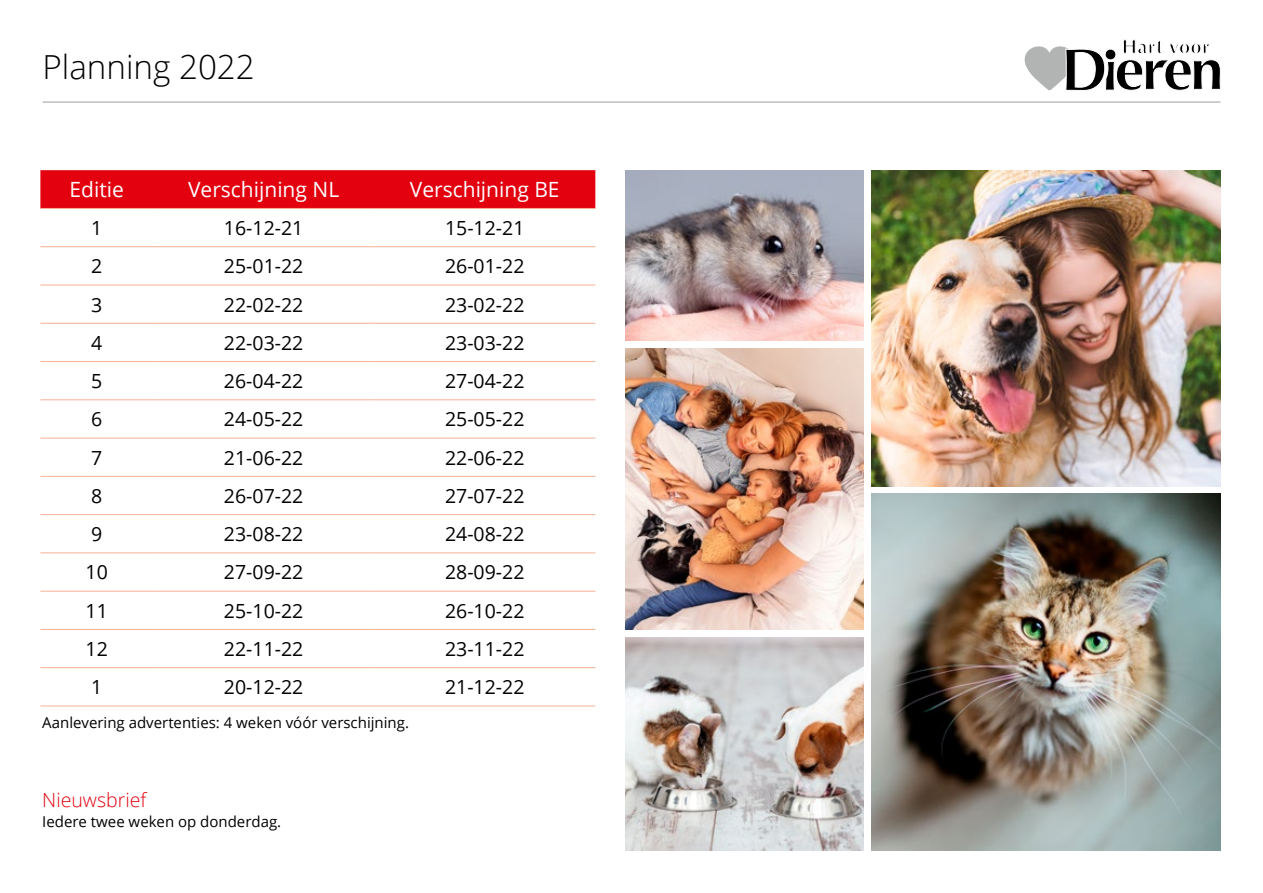
<style>
.page{position:relative;width:1263px;height:893px;background:#fff}
.page>*{position:absolute;margin:0;border:0;box-sizing:border-box;transform-origin:0 0}
.t1{font:300 33.15px "Open Sans";color:#000}
.t2{font:21px "Open Sans";color:#fff}
.t3{font:19.5px "Open Sans";color:#000}
.t4{font:300 19.5px "Open Sans";color:#e3000f}
.t5{font:15px "Open Sans";color:#000}
</style>
<div class="page">
<hr style="left:43px;top:102px;width:1177px;height:1px;background:#9c9d9d">
<div style="left:40px;top:170px;width:555px;height:38px;background:#e3000f"></div>
<hr style="left:153px;top:208px;width:221px;height:1px;background:#f6af94">
<hr style="left:374px;top:208px;width:221px;height:1px;background:#f6af94">
<hr style="left:40px;top:246px;width:113px;height:1px;background:#f6af94">
<hr style="left:153px;top:246px;width:221px;height:1px;background:#f6af94">
<hr style="left:374px;top:246px;width:221px;height:1px;background:#f6af94">
<hr style="left:40px;top:285px;width:113px;height:1px;background:#f6af94">
<hr style="left:153px;top:285px;width:221px;height:1px;background:#f6af94">
<hr style="left:374px;top:285px;width:221px;height:1px;background:#f6af94">
<hr style="left:40px;top:323px;width:113px;height:1px;background:#f6af94">
<hr style="left:153px;top:323px;width:221px;height:1px;background:#f6af94">
<hr style="left:374px;top:323px;width:221px;height:1px;background:#f6af94">
<hr style="left:40px;top:361px;width:113px;height:1px;background:#f6af94">
<hr style="left:153px;top:361px;width:221px;height:1px;background:#f6af94">
<hr style="left:374px;top:361px;width:221px;height:1px;background:#f6af94">
<hr style="left:40px;top:399px;width:113px;height:1px;background:#f6af94">
<hr style="left:153px;top:399px;width:221px;height:1px;background:#f6af94">
<hr style="left:374px;top:399px;width:221px;height:1px;background:#f6af94">
<hr style="left:40px;top:438px;width:113px;height:1px;background:#f6af94">
<hr style="left:153px;top:438px;width:221px;height:1px;background:#f6af94">
<hr style="left:374px;top:438px;width:221px;height:1px;background:#f6af94">
<hr style="left:40px;top:476px;width:113px;height:1px;background:#f6af94">
<hr style="left:153px;top:476px;width:221px;height:1px;background:#f6af94">
<hr style="left:374px;top:476px;width:221px;height:1px;background:#f6af94">
<hr style="left:40px;top:514px;width:113px;height:1px;background:#f6af94">
<hr style="left:153px;top:514px;width:221px;height:1px;background:#f6af94">
<hr style="left:374px;top:514px;width:221px;height:1px;background:#f6af94">
<hr style="left:40px;top:552px;width:113px;height:1px;background:#f6af94">
<hr style="left:153px;top:552px;width:221px;height:1px;background:#f6af94">
<hr style="left:374px;top:552px;width:221px;height:1px;background:#f6af94">
<hr style="left:40px;top:591px;width:113px;height:1px;background:#f6af94">
<hr style="left:153px;top:591px;width:221px;height:1px;background:#f6af94">
<hr style="left:374px;top:591px;width:221px;height:1px;background:#f6af94">
<hr style="left:40px;top:629px;width:113px;height:1px;background:#f6af94">
<hr style="left:153px;top:629px;width:221px;height:1px;background:#f6af94">
<hr style="left:374px;top:629px;width:221px;height:1px;background:#f6af94">
<hr style="left:40px;top:667px;width:113px;height:1px;background:#f6af94">
<hr style="left:153px;top:667px;width:221px;height:1px;background:#f6af94">
<hr style="left:374px;top:667px;width:221px;height:1px;background:#f6af94">
<hr style="left:153px;top:706px;width:221px;height:1px;background:#f6af94">
<hr style="left:374px;top:706px;width:221px;height:1px;background:#f6af94">
<hr style="left:40px;top:208px;width:113px;height:1px;background:#f6af94">
<hr style="left:40px;top:706px;width:113px;height:1px;background:#f6af94">
<img style="left:872px;top:170px;width:348px;height:316px">
<img style="left:625px;top:170px;width:238px;height:170px">
<img style="left:872px;top:493px;width:348px;height:357px">
<img style="left:625px;top:349px;width:238px;height:280px">
<img style="left:625px;top:638px;width:238px;height:212px">
<svg style="left:1025px;top:40px;width:195px;height:51px"></svg>
<h1 class="t1" style="left:43px;top:45px;width:214px">Planning 2022</h1>
<h1 class="t1" style="left:43px;top:45px;width:226px">Facts &amp; Figures</h1>
<p class="t2" style="left:70px;top:175px;width:56px">Editie</p>
<p class="t2" style="left:188px;top:175px;width:153px">Verschijning NL</p>
<p class="t2" style="left:410px;top:175px;width:151px">Verschijning BE</p>
<p class="t3" style="left:91px;top:215px;width:13px">1</p>
<p class="t3" style="left:224px;top:215px;width:81px">16-12-21</p>
<p class="t3" style="left:445px;top:215px;width:81px">15-12-21</p>
<p class="t3" style="left:91px;top:253px;width:13px">2</p>
<p class="t3" style="left:224px;top:253px;width:81px">25-01-22</p>
<p class="t3" style="left:445px;top:253px;width:81px">26-01-22</p>
<p class="t3" style="left:91px;top:291px;width:13px">3</p>
<p class="t3" style="left:224px;top:291px;width:81px">22-02-22</p>
<p class="t3" style="left:445px;top:291px;width:81px">23-02-22</p>
<p class="t3" style="left:91px;top:329px;width:13px">4</p>
<p class="t3" style="left:224px;top:329px;width:81px">22-03-22</p>
<p class="t3" style="left:445px;top:329px;width:81px">23-03-22</p>
<p class="t3" style="left:91px;top:368px;width:13px">5</p>
<p class="t3" style="left:224px;top:368px;width:81px">26-04-22</p>
<p class="t3" style="left:445px;top:368px;width:81px">27-04-22</p>
<p class="t3" style="left:91px;top:406px;width:13px">6</p>
<p class="t3" style="left:224px;top:406px;width:81px">24-05-22</p>
<p class="t3" style="left:445px;top:406px;width:81px">25-05-22</p>
<p class="t3" style="left:91px;top:444px;width:13px">7</p>
<p class="t3" style="left:224px;top:444px;width:81px">21-06-22</p>
<p class="t3" style="left:445px;top:444px;width:81px">22-06-22</p>
<p class="t3" style="left:91px;top:482px;width:13px">8</p>
<p class="t3" style="left:224px;top:482px;width:81px">26-07-22</p>
<p class="t3" style="left:445px;top:482px;width:81px">27-07-22</p>
<p class="t3" style="left:91px;top:521px;width:13px">9</p>
<p class="t3" style="left:224px;top:521px;width:81px">23-08-22</p>
<p class="t3" style="left:445px;top:521px;width:81px">24-08-22</p>
<p class="t3" style="left:86px;top:559px;width:24px">10</p>
<p class="t3" style="left:224px;top:559px;width:81px">27-09-22</p>
<p class="t3" style="left:445px;top:559px;width:81px">28-09-22</p>
<p class="t3" style="left:86px;top:597px;width:24px">11</p>
<p class="t3" style="left:224px;top:597px;width:81px">25-10-22</p>
<p class="t3" style="left:445px;top:597px;width:81px">26-10-22</p>
<p class="t3" style="left:86px;top:635px;width:24px">12</p>
<p class="t3" style="left:224px;top:635px;width:81px">22-11-22</p>
<p class="t3" style="left:445px;top:635px;width:81px">23-11-22</p>
<p class="t3" style="left:91px;top:674px;width:13px">1</p>
<p class="t3" style="left:224px;top:674px;width:81px">20-12-22</p>
<p class="t3" style="left:445px;top:674px;width:81px">21-12-22</p>
<p class="t5" style="left:42px;top:712px;width:368px">Aanlevering advertenties: 4 weken vóór verschijning.</p>
<p class="t4" style="left:42px;top:787px;width:106px">Nieuwsbrief</p>
<p class="t5" style="left:42px;top:811px;width:240px">Iedere twee weken op donderdag.</p>
</div>
